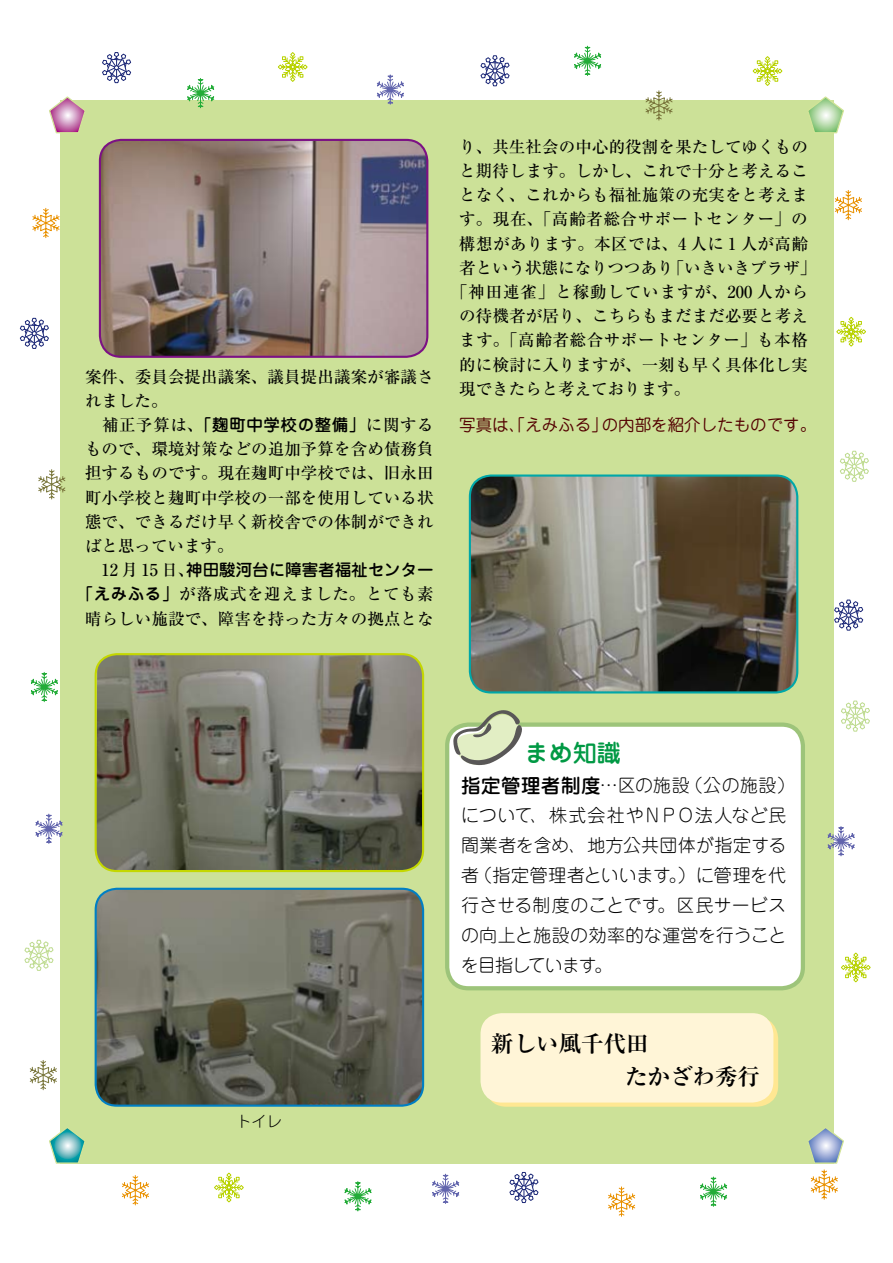
<style>
.page{position:relative;width:893px;height:1263px;background:#fff}
.page>*{position:absolute;margin:0;border:0;box-sizing:border-box;transform-origin:0 0}
.t1{font:500 24px "Jun 34 Pro";color:#094}
.t2{font:700 22.5px/33px "Ryumin Pro";color:#000}
.t3{font:300 18px/29.8px "Jun 101 Pro";letter-spacing:.005em;color:#000}
.t4{font:500 16.5px/24.2px "Ryumin Pro";letter-spacing:.005em;color:#000}
.t5{font:500 16.5px "Jun 34 Pro";color:#000}
.t6{font:16.5px "Jun 201 Pro";color:#530000}
.t7{font:500 16.5px "Ryumin Pro";letter-spacing:.055em;color:#000}
.t8{font:500 16.5px "Ryumin Pro";letter-spacing:.04em;color:#000}
.t9{font:500 16.5px "Ryumin Pro";letter-spacing:.025em;color:#000}
.t10{font:500 16.5px "Ryumin Pro";letter-spacing:.035em;color:#000}
.t11{font:300 15px "Jun 101 Pro";color:#000}
.s1{font-family:"Jun 34 Pro"}
.s2{font-family:"Ryumin Pro"}
.s3{font-family:"Jun 34 Pro";font-weight:500;font-size:19.5px}
</style>
<div class="page">
<div style="left:60px;top:100px;width:773px;height:1063px;background:#cce198"></div>
<svg style="left:485px;top:1017px;width:293px;height:90px;fill:#ffe792"></svg>
<div style="left:480px;top:1013px;width:293px;height:89px;background:#fff5d7;border-radius:21px"></div>
<img style="left:100px;top:140px;width:327px;height:217px">
<div style="left:99px;top:139px;width:329px;height:219px;border:2px solid #7c1184;border-radius:21px"></div>
<img style="left:470px;top:477px;width:327px;height:215px">
<div style="left:469px;top:474px;width:329px;height:219px;border:2px solid #00a7a8;border-radius:21px"></div>
<img style="left:96px;top:654px;width:327px;height:217px">
<div style="left:95px;top:653px;width:329px;height:219px;border:2px solid #c4d700;border-radius:21px"></div>
<div style="left:447px;top:725px;width:356px;height:263px;background:#fff;border-radius:21px"></div>
<div style="left:445px;top:722px;width:360px;height:268px;border:4px solid #9dc47a;border-radius:21px"></div>
<svg style="left:453px;top:710px;width:69px;height:55px"></svg>
<img style="left:96px;top:889px;width:327px;height:217px">
<div style="left:95px;top:888px;width:329px;height:219px;border:2px solid #007fc4;border-radius:21px"></div>
<svg style="left:827px;top:825px;width:28px;height:32px"></svg>
<svg style="left:509px;top:1171px;width:30px;height:32px"></svg>
<svg style="left:700px;top:1176px;width:28px;height:31px"></svg>
<svg style="left:278px;top:52px;width:30px;height:30px"></svg>
<svg style="left:841px;top:952px;width:30px;height:31px"></svg>
<svg style="left:833px;top:599px;width:31px;height:32px"></svg>
<svg style="left:841px;top:700px;width:29px;height:32px"></svg>
<svg style="left:122px;top:1175px;width:27px;height:31px"></svg>
<svg style="left:35px;top:813px;width:28px;height:31px"></svg>
<svg style="left:38px;top:469px;width:28px;height:31px"></svg>
<svg style="left:30px;top:672px;width:28px;height:31px"></svg>
<svg style="left:608px;top:1186px;width:28px;height:31px"></svg>
<svg style="left:432px;top:1173px;width:28px;height:31px"></svg>
<svg style="left:214px;top:1172px;width:30px;height:31px"></svg>
<svg style="left:19px;top:317px;width:30px;height:32px"></svg>
<svg style="left:29px;top:1060px;width:28px;height:31px"></svg>
<svg style="left:187px;top:78px;width:28px;height:31px"></svg>
<svg style="left:24px;top:939px;width:30px;height:32px"></svg>
<svg style="left:32px;top:207px;width:28px;height:31px"></svg>
<svg style="left:377px;top:74px;width:27px;height:31px"></svg>
<svg style="left:480px;top:55px;width:30px;height:32px"></svg>
<svg style="left:645px;top:90px;width:28px;height:31px"></svg>
<svg style="left:574px;top:45px;width:28px;height:31px"></svg>
<svg style="left:840px;top:450px;width:29px;height:32px"></svg>
<svg style="left:835px;top:190px;width:27px;height:31px"></svg>
<svg style="left:752px;top:56px;width:31px;height:30px"></svg>
<svg style="left:102px;top:52px;width:30px;height:32px"></svg>
<svg style="left:836px;top:316px;width:30px;height:31px"></svg>
<svg style="left:49px;top:96px;width:36px;height:38px"></svg>
<svg style="left:808px;top:96px;width:36px;height:38px"></svg>
<svg style="left:806px;top:1125px;width:38px;height:75px"></svg>
<svg style="left:49px;top:1128px;width:38px;height:36px"></svg>
<svg style="left:344px;top:1181px;width:28px;height:31px"></svg>
<p class="t4" style="left:85px;top:363px;width:350px">案件、委員会提出議案、議員提出議案が審議されました。<br>　補正予算は、<span class="s1">「麹町中学校の整備」</span>に関するもので、環境対策などの追加予算を含め債務負担するものです。現在麹町中学校では、旧永田町小学校と麹町中学校の一部を使用している状態で、できるだけ早く新校舎での体制ができればと思っています。</p>
<p class="t5" style="left:85px;top:557px;width:350px"><span class="s2">　12 月 15 日、</span>神田駿河台に障害者福祉センター</p>
<p class="t4" style="left:77px;top:581px;width:358px;text-align:center"><span class="s1">「えみふる」</span>が落成式を迎えました。とても素晴らしい施設で、障害を持った方々の拠点とな</p>
<p class="t4" style="left:459px;top:133px;width:350px">り、共生社会の中心的役割を果たしてゆくもの</p>
<p class="t4" style="left:459px;top:158px;width:350px">と期待します。しかし、これで十分と考えるこ</p>
<p class="t4" style="left:459px;top:182px;width:350px">となく、これからも福祉施策の充実をと考えま</p>
<p class="t8" style="left:459px;top:206px;width:350px">す。現在、「高齢者総合サポートセンター」の</p>
<p class="t9" style="left:459px;top:231px;width:350px">構想があります。本区では、4 人に 1 人が高齢</p>
<p class="t4" style="left:459px;top:254px;width:358px">者という状態になりつつあり「いきいきプラザ」</p>
<p class="t7" style="left:451px;top:279px;width:358px">「神田連雀」と稼動していますが、200 人から</p>
<p class="t4" style="left:459px;top:303px;width:350px">の待機者が居り、こちらもまだまだ必要と考え</p>
<p class="t10" style="left:459px;top:327px;width:350px">ます。「高齢者総合サポートセンター」も本格</p>
<p class="t4" style="left:459px;top:351px;width:350px">的に検討に入りますが、一刻も早く具体化し実</p>
<p class="t4" style="left:459px;top:375px;width:232px">現できたらと考えております。</p>
<p class="t6" style="left:459px;top:412px;width:358px">写真は、「えみふる」の内部を紹介したものです。</p>
<p class="t11" style="left:237px;top:1110px;width:46px">トイレ</p>
<h1 class="t1" style="left:525px;top:734px;width:97px">まめ知識</h1>
<p class="t3" style="left:461px;top:768px;width:336px"><span class="s3">指定管理者制度</span>…区の施設（公の施設）について、株式会社やＮＰＯ法人など民間業者を含め、地方公共団体が指定する者（指定管理者といいます。）に管理を代行させる制度のことです。区民サービスの向上と施設の効率的な運営を行うことを目指しています。</p>
<h2 class="t2" style="left:625px;top:1025px;width:136px;text-indent:-134px">新しい風千代田　<br>たかざわ秀行</h2>
</div>
